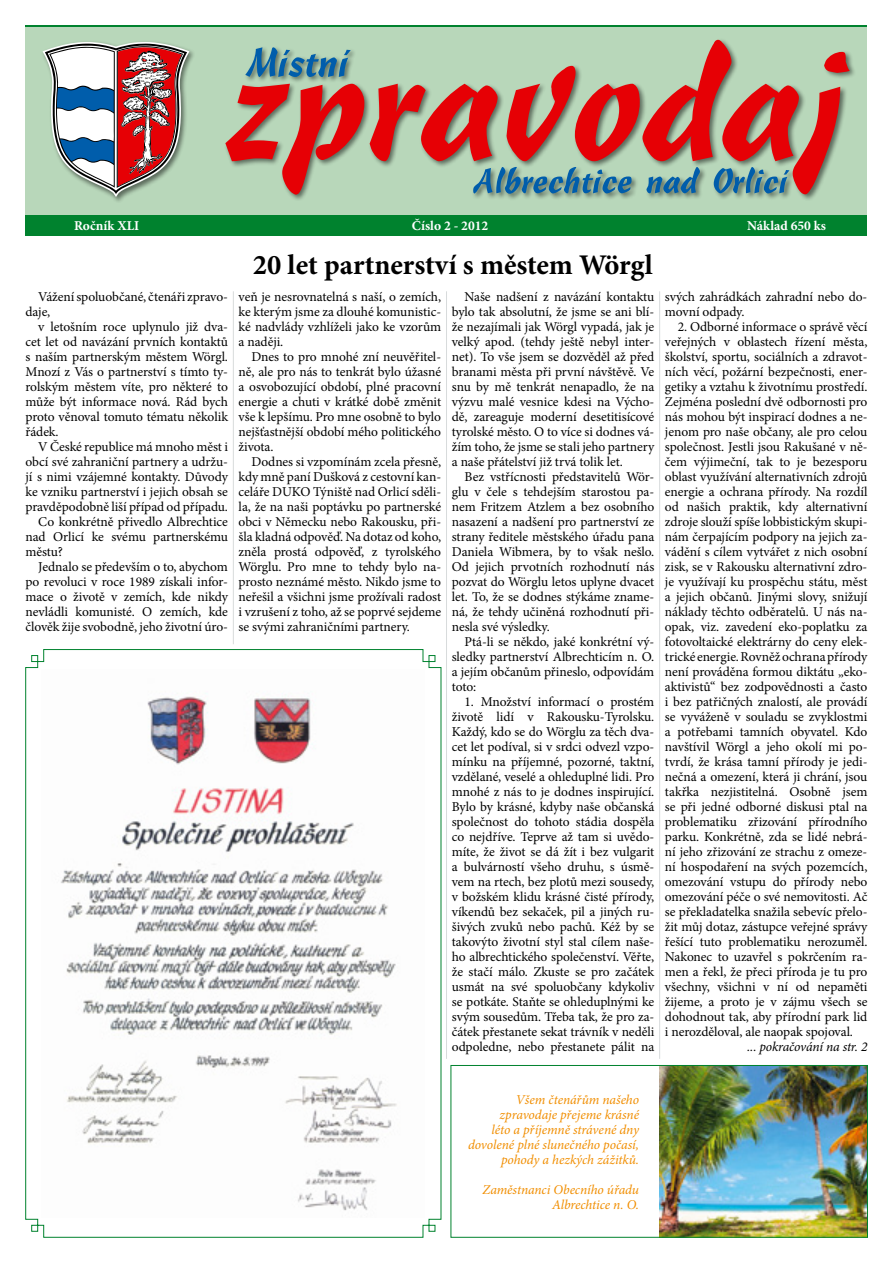
<style>
.page{position:relative;width:893px;height:1263px;background:#fff}
.page>*{position:absolute;margin:0;border:0;box-sizing:border-box;transform-origin:0 0}
.t1{font:700 28.5px "Minion Pro";color:#000}
.t2{font:13.5px/15px "Minion Pro";letter-spacing:-.005em;color:#000;text-align:justify}
.t3{font:italic 13.5px/15px "Minion Pro";letter-spacing:-.005em;color:#f18e00;text-align:right}
.t4{font:700 13.5px "Minion Pro";color:#fff}
.t5{font:italic 13.5px "Minion Pro";letter-spacing:-.015em;color:#000}
</style>
<div class="page">
<div style="left:26px;top:26px;width:841px;height:189px;background:#b8d7ba"></div>
<div style="left:26px;top:215px;width:841px;height:20px;background:#00822e"></div>
<hr style="left:26px;top:26px;width:841px;height:1px;background:#00822e">
<div style="left:223px;top:38px;width:633px;height:163px;background:#000;opacity:.5"></div>
<svg style="left:225px;top:84px;width:139px;height:111px"></svg>
<svg style="left:245px;top:47px;width:106px;height:30px"></svg>
<svg style="left:370px;top:40px;width:480px;height:154px"></svg>
<svg style="left:43px;top:42px;width:146px;height:155px"></svg>
<svg style="left:25px;top:649px;width:416px;height:589px"></svg>
<img style="left:659px;top:1067px;width:207px;height:168px">
<div style="left:451px;top:1065px;width:417px;height:172px;border:1px solid #00822e"></div>
<hr style="left:233px;top:291px;width:1px;height:353px;background:#d8dbdc">
<hr style="left:446px;top:291px;width:1px;height:768px;background:#d8dbdc">
<hr style="left:659px;top:291px;width:1px;height:768px;background:#d8dbdc">
<p class="t4" style="left:74px;top:216px;width:67px">Ročník XLI</p>
<p class="t4" style="left:412px;top:216px;width:78px">Číslo 2 - 2012</p>
<p class="t4" style="left:747px;top:216px;width:80px">Náklad 650 ks</p>
<p class="t2" style="left:26px;top:289px;width:204px;text-indent:13px">Vážení spoluobčané, čtenáři zpravo&shy;daje,</p>
<p class="t2" style="left:26px;top:319px;width:204px;text-indent:13px">v letošním roce uplynulo již dva&shy;cet let od navázání prvních kontaktů s naším partnerským městem Wörgl.<br>Mnozí z Vás o partnerství s tímto ty&shy;rolským městem víte, pro některé to může být informace nová. Rád bych proto věnoval tomuto tématu několik řádek.</p>
<p class="t2" style="left:38px;top:439px;width:191px">V České republice má mnoho měst i</p>
<p class="t2" style="left:26px;top:454px;width:204px">obcí své zahraniční partnery a udržu-</p>
<p class="t2" style="left:26px;top:469px;width:204px">jí s nimi vzájemné kontakty. Důvody</p>
<p class="t2" style="left:26px;top:484px;width:204px">ke vzniku partnerství i jejich obsah se</p>
<p class="t2" style="left:26px;top:499px;width:204px">pravděpodobně liší případ od případu.</p>
<p class="t2" style="left:38px;top:514px;width:191px">Co konkrétně přivedlo Albrechtice</p>
<p class="t2" style="left:26px;top:529px;width:204px">nad Orlicí ke svému partnerskému</p>
<p class="t2" style="left:26px;top:544px;width:39px">městu?</p>
<p class="t2" style="left:38px;top:559px;width:191px">Jednalo se především o to, abychom</p>
<p class="t2" style="left:26px;top:574px;width:204px">po revoluci v roce 1989 získali infor-</p>
<p class="t2" style="left:26px;top:589px;width:204px">mace o životě v zemích, kde nikdy</p>
<p class="t2" style="left:26px;top:604px;width:204px">nevládli komunisté. O zemích, kde</p>
<p class="t2" style="left:26px;top:619px;width:204px">člověk žije svobodně, jeho životní úro-</p>
<h1 class="t1" style="left:253px;top:245px;width:401px">20 let partnerství s městem Wörgl</h1>
<p class="t2" style="left:239px;top:289px;width:204px">veň je nesrovnatelná s naší, o zemích, ke kterým jsme za dlouhé komunistic&shy;ké nadvlády vzhlíželi jako ke vzorům a naději.</p>
<p class="t2" style="left:239px;top:349px;width:204px;text-indent:13px">Dnes to pro mnohé zní neuvěřitel&shy;ně, ale pro nás to tenkrát bylo úžasné a osvobozující období, plné pracovní energie a chuti v krátké době změnit vše k lepšímu. Pro mne osobně to bylo nejšťastnější období mého politického života.</p>
<p class="t2" style="left:239px;top:454px;width:204px;text-indent:13px">Dodnes si vzpomínám zcela přesně, kdy mně paní Dušková z cestovní kan&shy;celáře DUKO Týniště nad Orlicí sděli&shy;la, že na naši poptávku po partnerské obci v Německu nebo Rakousku, při&shy;šla kladná odpověď. Na dotaz od koho, zněla prostá odpověď, z tyrolského Wörglu. Pro mne to tehdy bylo na&shy;prosto neznámé město. Nikdo jsme to neřešil a všichni jsme prožívali radost i vzrušení z toho, až se poprvé sejdeme se svými zahraničními partnery.</p>
<p class="t2" style="left:452px;top:289px;width:204px;text-indent:13px">Naše nadšení z navázání kontaktu bylo tak absolutní, že jsme se ani blí&shy;že nezajímali jak Wörgl vypadá, jak je velký apod. (tehdy ještě nebyl inter&shy;net). To vše jsem se dozvěděl až před branami města při první návštěvě. Ve snu by mě tenkrát nenapadlo, že na výzvu malé vesnice kdesi na Výcho&shy;dě, zareaguje moderní desetitisícové tyrolské město. O to více si dodnes vá&shy;žím toho, že jsme se stali jeho partnery a naše přátelství již trvá tolik let.</p>
<p class="t2" style="left:452px;top:469px;width:204px;text-indent:13px">Bez vstřícnosti představitelů Wör&shy;glu v čele s tehdejším starostou pa&shy;nem Fritzem Atzlem a bez osobního nasazení a nadšení pro partnerství ze strany ředitele městského úřadu pana Daniela Wibmera, by to však nešlo.<br>Od jejich prvotních rozhodnutí nás pozvat do Wörglu letos uplyne dvacet let. To, že se dodnes stýkáme zname&shy;ná, že tehdy učiněná rozhodnutí při&shy;nesla své výsledky.</p>
<p class="t2" style="left:452px;top:634px;width:204px;text-indent:13px">Ptá-li se někdo, jaké konkrétní vý&shy;sledky partnerství Albrechticím n. O. a jejím občanům přineslo, odpovídám toto:</p>
<p class="t2" style="left:452px;top:694px;width:204px;text-indent:13px">1. Množství informací o prostém životě lidí v Rakousku-Tyrolsku.<br>Každý, kdo se do Wörglu za těch dva&shy;cet let podíval, si v srdci odvezl vzpo&shy;mínku na příjemné, pozorné, taktní, vzdělané, veselé a ohleduplné lidi. Pro mnohé z nás to je dodnes inspirující.<br>Bylo by krásné, kdyby naše občanská společnost do tohoto stádia dospěla co nejdříve. Teprve až tam si uvědo&shy;míte, že život se dá žít i bez vulgarit a bulvárností všeho druhu, s úsmě&shy;vem na rtech, bez plotů mezi sousedy, v božském klidu krásné čisté přírody, víkendů bez sekaček, pil a jiných ru&shy;šivých zvuků nebo pachů. Kéž by se takovýto životní styl stal cílem naše&shy;ho albrechtického společenství. Věřte, že stačí málo. Zkuste se pro začátek usmát na své spoluobčany kdykoliv se potkáte. Staňte se ohleduplnými ke svým sousedům. Třeba tak, že pro za&shy;čátek přestanete sekat trávník v neděli odpoledne, nebo přestanete pálit na</p>
<p class="t2" style="left:665px;top:289px;width:204px">svých zahrádkách zahradní nebo do&shy;movní odpady.</p>
<p class="t2" style="left:665px;top:319px;width:204px;text-indent:13px">2. Odborné informace o správě věcí veřejných v oblastech řízení města, školství, sportu, sociálních a zdravot&shy;ních věcí, požární bezpečnosti, ener&shy;getiky a vztahu k životnímu prostředí.<br>Zejména poslední dvě odbornosti pro nás mohou být inspirací dodnes a ne&shy;jenom pro naše občany, ale pro celou společnost. Jestli jsou Rakušané v ně&shy;čem výjimeční, tak to je bezesporu oblast využívání alternativních zdrojů energie a ochrana přírody. Na rozdíl od našich praktik, kdy alternativní zdroje slouží spíše lobbistickým skupi&shy;nám čerpajícím podpory na jejich za&shy;vádění s cílem vytvářet z nich osobní zisk, se v Rakousku alternativní zdro&shy;je využívají ku prospěchu státu, měst a jejich občanů. Jinými slovy, snižují náklady těchto odběratelů. U nás na&shy;opak, viz. zavedení eko-poplatku za fotovoltaické elektrárny do ceny elek&shy;trické energie. Rovněž ochrana přírody není prováděna formou diktátu „eko&shy;aktivistů“ bez zodpovědnosti a často i bez patřičných znalostí, ale provádí se vyváženě v souladu se zvyklostmi a potřebami tamních obyvatel. Kdo navštívil Wörgl a jeho okolí mi po&shy;tvrdí, že krása tamní přírody je jedi&shy;nečná a omezení, která ji chrání, jsou takřka nezjistitelná. Osobně jsem se při jedné odborné diskusi ptal na problematiku zřizování přírodního parku. Konkrétně, zda se lidé nebrá&shy;ní jeho zřizování ze strachu z omeze&shy;ní hospodaření na svých pozemcích, omezování vstupu do přírody nebo omezování péče o své nemovitosti. Ač se překladatelka snažila sebevíc přelo&shy;žit můj dotaz, zástupce veřejné správy řešící tuto problematiku nerozuměl.<br>Nakonec to uzavřel s pokrčením ra&shy;men a řekl, že přeci příroda je tu pro všechny, všichni v ní od nepaměti žijeme, a proto je v zájmu všech se dohodnout tak, aby přírodní park lid i nerozděloval, ale naopak spojoval.</p>
<p class="t5" style="left:747px;top:1037px;width:122px">... pokračování na str. 2</p>
<p class="t3" style="left:468px;top:1092px;width:173px">Všem čtenářům našeho zpravodaje přejeme krásné<br>léto a příjemně strávené dny dovolené plné slunečného počasí, pohody a hezkých zážitků.</p>
<p class="t3" style="left:482px;top:1182px;width:158px">Zaměstnanci Obecního úřadu<br>Albrechtice n. O.</p>
</div>
